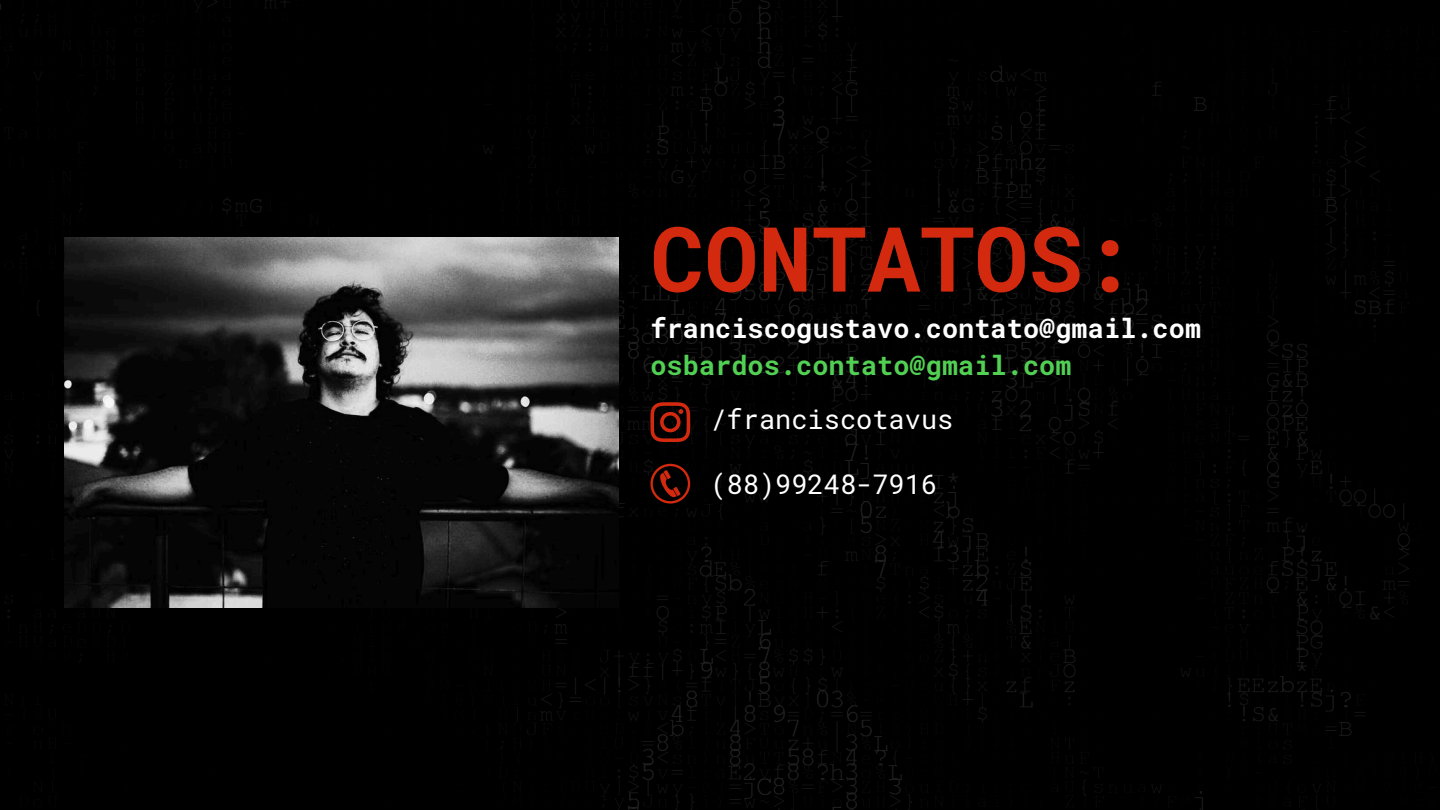
<style>
.page{position:relative;width:1440px;height:810px;background:#000}
.page>*{position:absolute;margin:0;border:0;box-sizing:border-box;transform-origin:0 0}
.t1{font:700 90px "Roboto Mono";color:#d3290f}
.t2{font:700 27px "Roboto Mono";color:#fff}
.t3{font:27px "Roboto Mono";color:#fff}
.t4{font:700 27px "Roboto Mono";color:#52d053}
</style>
<div class="page">
<svg style="left:650px;top:402px;width:40px;height:40px;background:#571106"></svg>
<svg style="left:650px;top:464px;width:40px;height:40px;background:#3e0c04"></svg>
<img style="left:65px;top:237px;width:554px;height:370px">
<h1 class="t1" style="left:650px;top:197px;width:487px">CONTATOS:</h1>
<p class="t2" style="left:650px;top:309px;width:552px">franciscogustavo.contato@gmail.com</p>
<p class="t4" style="left:650px;top:347px;width:423px">osbardos.contato@gmail.com</p>
<p class="t3" style="left:710px;top:401px;width:245px">/franciscotavus</p>
<p class="t3" style="left:710px;top:466px;width:228px">(88)99248-7916</p>
</div>
